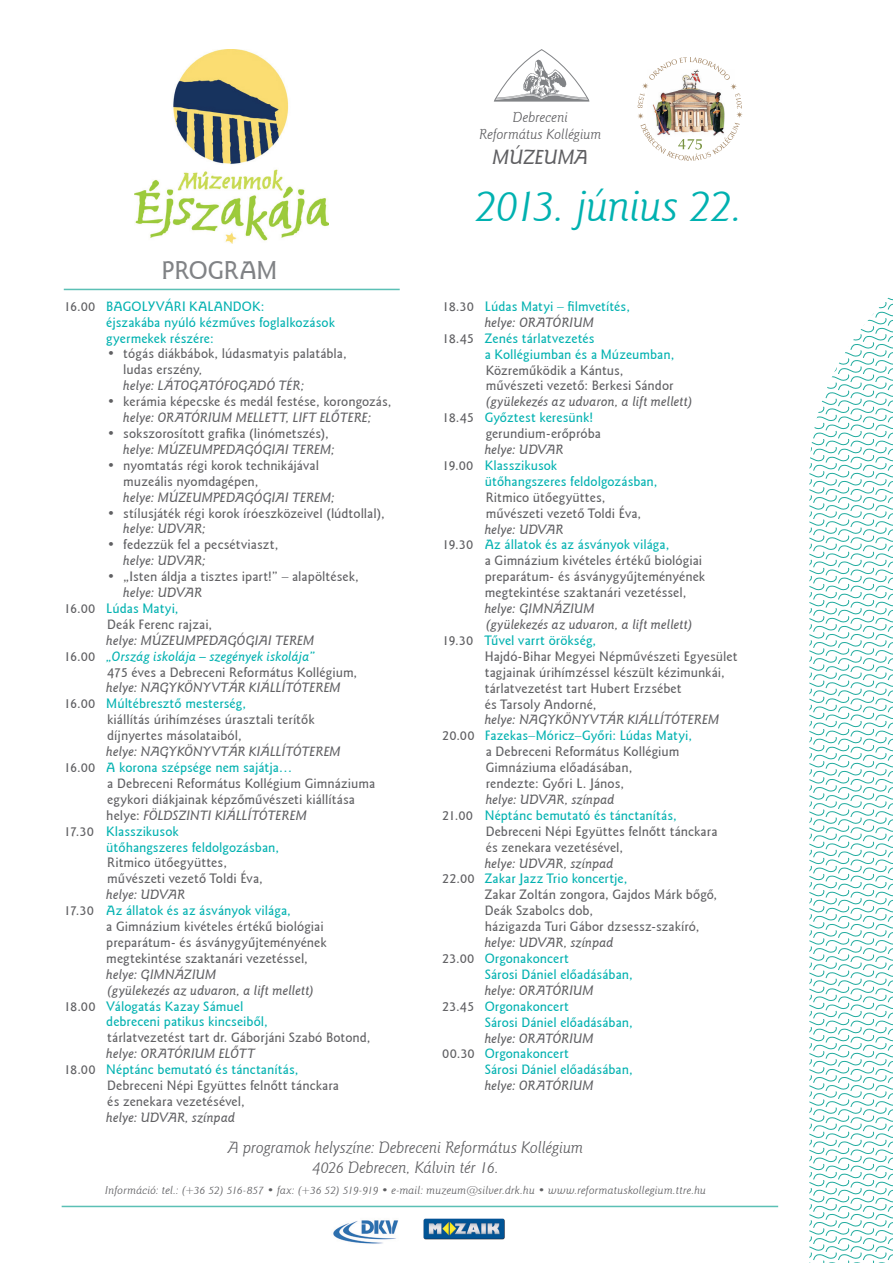
<style>
.page{position:relative;width:893px;height:1263px;background:#fff}
.page>*{position:absolute;margin:0;border:0;box-sizing:border-box;transform-origin:0 0}
.t1{font:italic 45.15px "Goudy Sn Lt PFL";letter-spacing:-.03em;color:#00b1b0}
.t2{font:25.5px "Goudy Sn Md PFL";color:#818386}
.t3{font:italic 20.4px "Goudy Sn Md PFL";color:#5f5f62}
.t4{font:italic 16.5px/19.8px "Goudy Sn Lt PFL";letter-spacing:-.005em;color:#5f5f62;text-align:center}
.t5{font:italic 14.4px/17.2px "Goudy Sn Lt PFL";letter-spacing:.005em;color:#5f5f62;text-align:center}
.t6{font:13.5px/15.9px "Goudy Sn Md PFL";color:#5f5f62}
.t7{font:italic 13.5px/15.9px "Goudy Sn Md PFL";letter-spacing:.005em;color:#5f5f62}
.t8{font:13.5px/15.9px "Goudy Sn Md PFL";color:#00b1b0}
.t9{font:italic 13.5px "Goudy Sn Md PFL";letter-spacing:.005em;color:#00b1b0}
.t10{font:italic 11.25px "Goudy Sn Lt PFL";letter-spacing:.01em;color:#5f5f62;scale:1.06 1}
.s1{color:#5f5f62}
.s2{font-style:italic}
.s3{font-style:normal}
.s4{font-style:normal;color:#00b1b0}
.s5{font-style:normal;color:#5f5f62}
</style>
<div class="page">
<hr style="left:64px;top:289px;width:336px;height:1px;background:#5bc0b5">
<svg style="left:494px;top:49px;width:96px;height:53px"></svg>
<img style="left:135px;top:50px;width:193px;height:193px">
<svg style="left:809px;top:297px;width:84px;height:966px"></svg>
<img style="left:333px;top:1220px;width:66px;height:24px">
<img style="left:423px;top:1218px;width:82px;height:22px">
<hr style="left:62px;top:1206px;width:716px;height:1px;background:#5bc0b5">
<img style="left:637px;top:57px;width:106px;height:104px">
<p class="t5" style="left:480px;top:109px;width:123px">Debreceni<br>Református Kollégium</p>
<h3 class="t3" style="left:492px;top:144px;width:57px">MúZeuma</h3>
<h2 class="t2" style="left:162px;top:255px;width:31px">Program</h2>
<p class="t8" style="left:106px;top:298px;width:230px;text-indent:-43px"><span class="s1">16.00</span> Bagolyvári kalandok:<br>éjszakába nyúló kézmûves foglalkozások gyermekek részére:</p>
<p class="t6" style="left:123px;top:346px;width:225px;text-indent:-16px">• tógás diákbábok, lúdasmatyis palatábla, ludas erszény<span class="s2">,<br>helye: LÁTOGATÓFOGADÓ TÉR;</span></p>
<p class="t6" style="left:107px;top:394px;width:286px">• kerámia képecske és medál festése, korongozás,</p>
<p class="t7" style="left:123px;top:410px;width:250px">helye: ORATÓRIUM MELLETT, LIFT ELŐTERE;</p>
<p class="t6" style="left:107px;top:425px;width:223px">• sokszorosított grafika (linómetszés),</p>
<p class="t7" style="left:123px;top:441px;width:213px">helye: MÚZEUMPEDAGÓGIAI TEREM;</p>
<p class="t6" style="left:123px;top:457px;width:197px;text-indent:-16px">• nyomtatás régi korok technikájával muzeális nyomdagépen,</p>
<p class="t7" style="left:123px;top:489px;width:213px">helye: MÚZEUMPEDAGÓGIAI TEREM;</p>
<p class="t6" style="left:107px;top:505px;width:279px">• stílusjáték régi korok íróeszközeivel (lúdtollal),</p>
<p class="t7" style="left:123px;top:521px;width:84px">helye: UDVAR;</p>
<p class="t6" style="left:107px;top:537px;width:173px">• fedezzük fel a pecsétviaszt,</p>
<p class="t7" style="left:123px;top:553px;width:84px">helye: UDVAR;</p>
<p class="t6" style="left:107px;top:569px;width:253px">• „Isten áldja a tisztes ipart!” – alapöltések,</p>
<p class="t7" style="left:64px;top:584px;width:140px;text-indent:60px">helye: UDVAR<br><span class="s3">16.00</span> <span class="s4">Lúdas Matyi,</span></p>
<p class="t6" style="left:107px;top:616px;width:106px">Deák Ferenc rajzai,</p>
<p class="t7" style="left:106px;top:632px;width:210px">helye: MÚZEUMPEDAGÓGIAI TEREM</p>
<p class="t9" style="left:64px;top:648px;width:253px"><span class="s5">16.00</span> „Ország iskolája – szegények iskolája”</p>
<p class="t6" style="left:107px;top:664px;width:251px">475 éves a Debreceni Református Kollégium,</p>
<p class="t7" style="left:106px;top:680px;width:236px">helye: NAGYKÖNYVTÁR KIÁLLÍTÓTEREM</p>
<p class="t8" style="left:64px;top:696px;width:184px"><span class="s1">16.00</span> Múltébresztő mesterség,</p>
<p class="t6" style="left:107px;top:712px;width:209px">kiállítás úrihímzéses úrasztali terítők</p>
<p class="t6" style="left:107px;top:728px;width:136px">díjnyertes másolataiból,</p>
<p class="t7" style="left:64px;top:743px;width:279px;text-indent:43px">helye: NAGYKÖNYVTÁR KIÁLLÍTÓTEREM<br><span class="s3">16.00</span> <span class="s4">A korona szépsége nem sajátja…</span></p>
<p class="t6" style="left:106px;top:775px;width:270px">a Debreceni Református Kollégium Gimnáziuma egykori diákjainak képzőművészeti kiállítása helye: <span class="s2">föld</span></p>
<p class="t7" style="left:173px;top:807px;width:14px">szinti</p>
<p class="t7" style="left:215px;top:807px;width:9px">kiállítóterem</p>
<p class="t8" style="left:106px;top:823px;width:174px;text-indent:-43px"><span class="s1">17.30</span> Klasszikusok<br>ütőhangszeres feldolgozásban,</p>
<p class="t6" style="left:107px;top:855px;width:157px">Ritmico ütőegyüttes, művészeti vezető Toldi Éva,</p>
<p class="t7" style="left:106px;top:887px;width:80px">helye: UDVAR</p>
<p class="t8" style="left:64px;top:903px;width:228px"><span class="s1">17.30</span> Az állatok és az ásványok világa,</p>
<p class="t6" style="left:106px;top:918px;width:219px">a Gimnázium kivételes értékû biológiai</p>
<p class="t6" style="left:106px;top:934px;width:222px">preparátum- és ásványgyûjteményének</p>
<p class="t6" style="left:106px;top:950px;width:203px">megtekintése szaktanári vezetéssel,</p>
<p class="t7" style="left:106px;top:966px;width:111px">helye: GIMNÁZIUM</p>
<p class="t7" style="left:107px;top:982px;width:208px">(gyülekezés az udvaron, a lift mellett)</p>
<p class="t8" style="left:64px;top:998px;width:181px"><span class="s1">18.00</span> Válogatás Kazay Sámuel</p>
<p class="t8" style="left:106px;top:1014px;width:163px">debreceni patikus kincseiből,</p>
<p class="t6" style="left:107px;top:1030px;width:265px">tárlatvezetést tart dr. Gáborjáni Szabó Botond,</p>
<p class="t7" style="left:106px;top:1046px;width:150px">helye: ORATÓRIUM ELŐTT</p>
<p class="t8" style="left:64px;top:1062px;width:236px"><span class="s1">18.00</span> Néptánc bemutató és tánctanítás,</p>
<p class="t6" style="left:107px;top:1077px;width:233px">Debreceni Népi Együttes felnőtt tánckara</p>
<p class="t6" style="left:107px;top:1093px;width:139px">és zenekara vezetésével,</p>
<p class="t7" style="left:106px;top:1109px;width:130px">helye: UDVAR, színpad</p>
<h1 class="t1" style="left:475px;top:178px;width:269px">2013. június 22.</h1>
<p class="t8" style="left:442px;top:298px;width:189px"><span class="s1">18.30</span> Lúdas Matyi – filmvetítés,</p>
<p class="t7" style="left:485px;top:314px;width:111px">helye: ORATÓRIUM</p>
<p class="t8" style="left:442px;top:330px;width:154px"><span class="s1">18.45</span> Zenés tárlatvezetés</p>
<p class="t8" style="left:485px;top:346px;width:191px">a Kollégiumban és a Múzeumban,</p>
<p class="t6" style="left:486px;top:362px;width:189px">Közreműködik a Kántus, művészeti vezető: Berkesi Sándor</p>
<p class="t7" style="left:486px;top:394px;width:208px">(gyülekezés az udvaron, a lift mellett)</p>
<p class="t8" style="left:442px;top:410px;width:152px"><span class="s1">18.45</span> Győztest keresünk!</p>
<p class="t6" style="left:486px;top:426px;width:117px">gerundium-erőpróba</p>
<p class="t7" style="left:485px;top:441px;width:80px">helye: UDVAR</p>
<p class="t8" style="left:442px;top:457px;width:116px"><span class="s1">19.00</span> Klasszikusok</p>
<p class="t8" style="left:485px;top:473px;width:174px">ütőhangszeres feldolgozásban,</p>
<p class="t6" style="left:486px;top:489px;width:157px">Ritmico ütőegyüttes, művészeti vezető Toldi Éva,</p>
<p class="t7" style="left:485px;top:521px;width:80px">helye: UDVAR</p>
<p class="t8" style="left:442px;top:537px;width:229px"><span class="s1">19.30</span> Az állatok és az ásványok világa,</p>
<p class="t6" style="left:485px;top:553px;width:219px">a Gimnázium kivételes értékû biológiai</p>
<p class="t6" style="left:485px;top:569px;width:222px">preparátum- és ásványgyûjteményének</p>
<p class="t6" style="left:485px;top:585px;width:203px">megtekintése szaktanári vezetéssel,</p>
<p class="t7" style="left:485px;top:601px;width:111px">helye: GIMNÁZIUM</p>
<p class="t7" style="left:486px;top:616px;width:208px">(gyülekezés az udvaron, a lift mellett)</p>
<p class="t8" style="left:442px;top:632px;width:155px"><span class="s1">19.30</span> Tűvel varrt örökség,</p>
<p class="t6" style="left:485px;top:648px;width:254px">Hajdó-Bihar Megyei Népművészeti Egyesület</p>
<p class="t6" style="left:485px;top:664px;width:242px">tagjainak úrihímzéssel készült kézimunkái,</p>
<p class="t6" style="left:485px;top:680px;width:198px">tárlatvezetést tart Hubert Erzsébet</p>
<p class="t6" style="left:485px;top:696px;width:113px">és Tarsoly Andorné,</p>
<p class="t7" style="left:485px;top:712px;width:236px">helye: NAGYKÖNYVTÁR KIÁLLÍTÓTEREM</p>
<p class="t8" style="left:442px;top:728px;width:251px"><span class="s1">20.00</span> Fazekas–Móricz–Győri: Lúdas Matyi,</p>
<p class="t6" style="left:486px;top:744px;width:195px">a Debreceni Református Kollégium</p>
<p class="t6" style="left:486px;top:760px;width:148px">Gimnáziuma előadásában,</p>
<p class="t6" style="left:486px;top:775px;width:140px">rendezte: Győri L. János,</p>
<p class="t7" style="left:486px;top:791px;width:130px">helye: UDVAR, színpad</p>
<p class="t8" style="left:442px;top:807px;width:236px"><span class="s1">21.00</span> Néptánc bemutató és tánctanítás,</p>
<p class="t6" style="left:486px;top:823px;width:233px">Debreceni Népi Együttes felnőtt tánckara</p>
<p class="t6" style="left:486px;top:839px;width:139px">és zenekara vezetésével,</p>
<p class="t7" style="left:485px;top:855px;width:130px">helye: UDVAR, színpad</p>
<p class="t8" style="left:442px;top:871px;width:187px"><span class="s1">22.00</span> Zakar Jazz Trio koncertje,</p>
<p class="t6" style="left:485px;top:887px;width:234px">Zakar Zoltán zongora, Gajdos Márk bőgő,</p>
<p class="t6" style="left:485px;top:903px;width:110px">Deák Szabolcs dob,</p>
<p class="t6" style="left:485px;top:919px;width:216px">házigazda Turi Gábor dzsessz-szakíró,</p>
<p class="t7" style="left:442px;top:934px;width:173px;text-indent:43px">helye: UDVAR, színpad<br><span class="s3">23.00</span> <span class="s4">Orgonakoncert</span></p>
<p class="t8" style="left:485px;top:966px;width:149px">Sárosi Dániel előadásában,</p>
<p class="t7" style="left:442px;top:982px;width:153px;text-indent:43px">helye: ORATÓRIUM<br><span class="s3">23.45</span> <span class="s4">Orgonakoncert</span></p>
<p class="t8" style="left:485px;top:1014px;width:149px">Sárosi Dániel előadásában,</p>
<p class="t7" style="left:442px;top:1030px;width:153px;text-indent:43px">helye: ORATÓRIUM<br><span class="s3">00.30</span> <span class="s4">Orgonakoncert</span></p>
<p class="t8" style="left:485px;top:1062px;width:149px">Sárosi Dániel előadásában,</p>
<p class="t7" style="left:485px;top:1078px;width:111px">helye: ORATÓRIUM</p>
<p class="t4" style="left:228px;top:1137px;width:357px">A programok helyszíne: Debreceni Református Kollégium<br>4026 Debrecen, Kálvin tér 16.</p>
<p class="t10" style="left:105px;top:1183px;width:568px">Információ: tel.: (+36 52) 516-857 • fax: (+36 52) 519-919 • e-mail: muzeum@silver.drk.hu • www.reformatuskollegium.ttre.hu</p>
</div>
